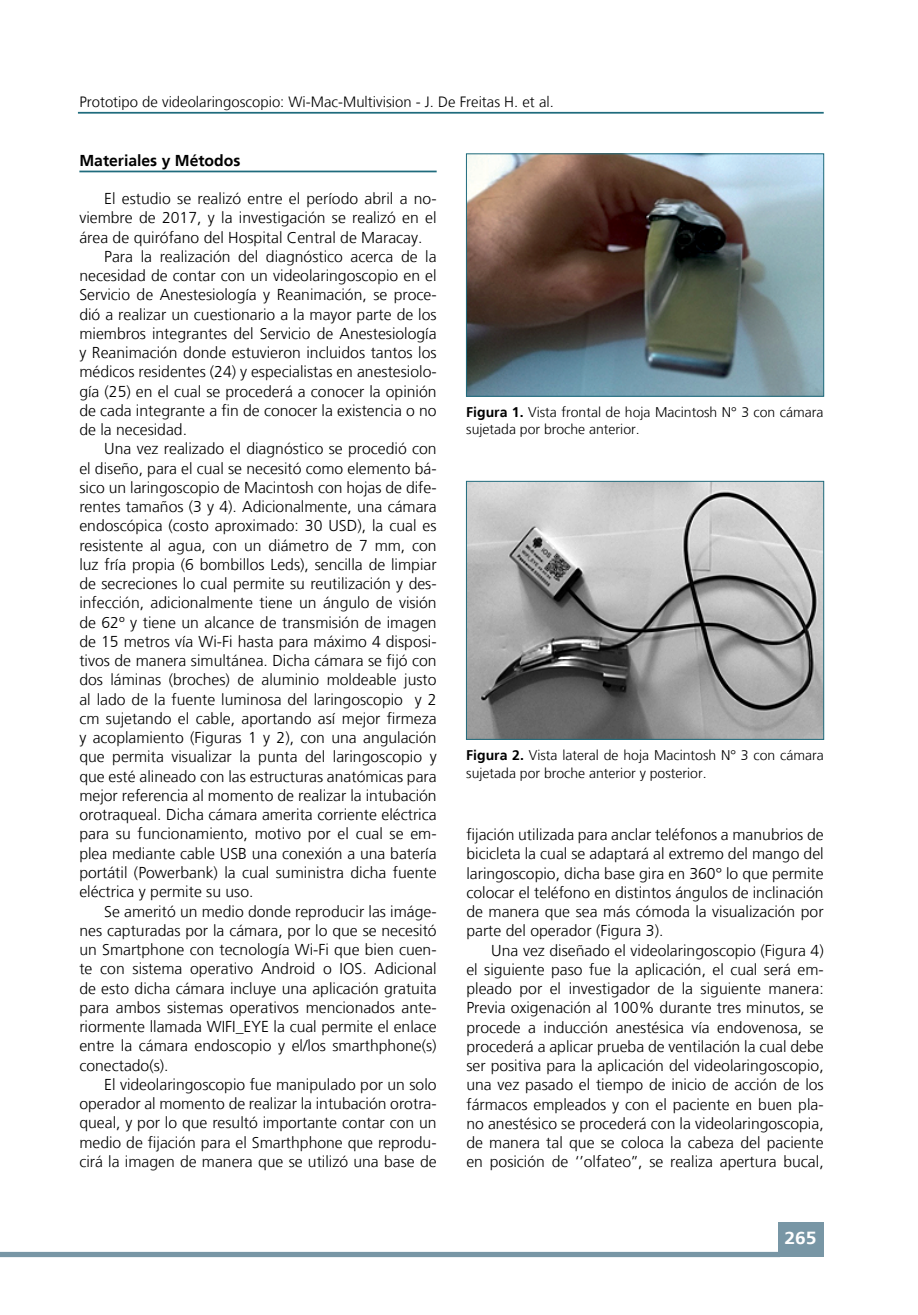
<style>
.page{position:relative;width:918px;height:1315px;background:#fff}
.page>*{position:absolute;margin:0;border:0;box-sizing:border-box;transform-origin:0 0}
.t1{font:700 17.5px "Frutiger LT";color:#fff;scale:1.1 1}
.t2{font:300 15.75px/19.2px "Frutiger LT";color:#000;text-align:justify}
.t3{font:700 15.75px "Frutiger LT";color:#000}
.t4{font:300 14.88px "Frutiger LT";color:#000}
.t5{font:300 14px/17.5px "Frutiger LT";color:#000}
.s1{font-weight:700}
</style>
<div class="page">
<div style="left:778px;top:1222px;width:45px;height:35px;background:#7896a5"></div>
<div style="left:0;top:1251px;width:780px;height:6px;background:#7896a5"></div>
<hr style="left:78px;top:112px;width:745px;height:2px;background:#1f6b7d">
<hr style="left:79px;top:171px;width:358px;height:1px;background:#1f6b7d">
<img style="left:468px;top:156px;width:354px;height:238px">
<div style="left:466px;top:154px;width:358px;height:242px;border:1px solid #1f6b7d"></div>
<img style="left:468px;top:483px;width:354px;height:254px">
<div style="left:466px;top:481px;width:358px;height:258px;border:1px solid #1f6b7d"></div>
<p class="t4" style="left:79px;top:94px;width:476px">Prototipo de videolaringoscopio: Wi-Mac-Multivision - J. De Freitas H. et al.</p>
<p class="t3" style="left:79px;top:151px;width:163px">Materiales y Métodos</p>
<p class="t2" style="left:104px;top:189px;width:334px">El estudio se realizó entre el período abril a no-</p>
<p class="t2" style="left:79px;top:209px;width:359px">viembre de 2017, y la investigación se realizó en el</p>
<p class="t2" style="left:79px;top:228px;width:345px">área de quirófano del Hospital Central de Maracay.</p>
<p class="t2" style="left:104px;top:247px;width:334px">Para la realización del diagnóstico acerca de la</p>
<p class="t2" style="left:79px;top:266px;width:359px">necesidad de contar con un videolaringoscopio en el</p>
<p class="t2" style="left:79px;top:285px;width:359px">Servicio de Anestesiología y Reanimación, se proce-</p>
<p class="t2" style="left:79px;top:305px;width:359px">dió a realizar un cuestionario a la mayor parte de los</p>
<p class="t2" style="left:79px;top:324px;width:359px">miembros integrantes del Servicio de Anestesiología</p>
<p class="t2" style="left:79px;top:343px;width:359px">y Reanimación donde estuvieron incluidos tantos los</p>
<p class="t2" style="left:79px;top:362px;width:359px">médicos residentes (24) y especialistas en anestesiolo-</p>
<p class="t2" style="left:79px;top:382px;width:359px">gía (25) en el cual se procederá a conocer la opinión</p>
<p class="t2" style="left:79px;top:401px;width:359px">de cada integrante a fin de conocer la existencia o no</p>
<p class="t2" style="left:79px;top:420px;width:109px">de la necesidad.</p>
<p class="t2" style="left:104px;top:439px;width:334px">Una vez realizado el diagnóstico se procedió con</p>
<p class="t2" style="left:79px;top:459px;width:359px">el diseño, para el cual se necesitó como elemento bá-</p>
<p class="t2" style="left:79px;top:478px;width:359px">sico un laringoscopio de Macintosh con hojas de dife-</p>
<p class="t2" style="left:79px;top:497px;width:359px">rentes tamaños (3 y 4). Adicionalmente, una cámara</p>
<p class="t2" style="left:79px;top:516px;width:359px">endoscópica (costo aproximado: 30 USD), la cual es</p>
<p class="t2" style="left:79px;top:536px;width:359px">resistente al agua, con un diámetro de 7 mm, con</p>
<p class="t2" style="left:79px;top:555px;width:359px">luz fría propia (6 bombillos Leds), sencilla de limpiar</p>
<p class="t2" style="left:79px;top:574px;width:359px">de secreciones lo cual permite su reutilización y des-</p>
<p class="t2" style="left:79px;top:593px;width:359px">infección, adicionalmente tiene un ángulo de visión</p>
<p class="t2" style="left:79px;top:613px;width:359px">de 62º y tiene un alcance de transmisión de imagen</p>
<p class="t2" style="left:79px;top:632px;width:359px">de 15 metros vía Wi-Fi hasta para máximo 4 disposi-</p>
<p class="t2" style="left:79px;top:651px;width:359px">tivos de manera simultánea. Dicha cámara se fijó con</p>
<p class="t2" style="left:79px;top:670px;width:359px">dos láminas (broches) de aluminio moldeable justo</p>
<p class="t2" style="left:79px;top:690px;width:359px">al lado de la fuente luminosa del laringoscopio y 2</p>
<p class="t2" style="left:79px;top:709px;width:359px">cm sujetando el cable, aportando así mejor firmeza</p>
<p class="t2" style="left:79px;top:728px;width:359px">y acoplamiento (Figuras 1 y 2), con una angulación</p>
<p class="t2" style="left:79px;top:747px;width:359px">que permita visualizar la punta del laringoscopio y</p>
<p class="t2" style="left:79px;top:767px;width:359px">que esté alineado con las estructuras anatómicas para</p>
<p class="t2" style="left:79px;top:786px;width:359px">mejor referencia al momento de realizar la intubación</p>
<p class="t2" style="left:79px;top:805px;width:359px">orotraqueal. Dicha cámara amerita corriente eléctrica</p>
<p class="t2" style="left:79px;top:824px;width:359px">para su funcionamiento, motivo por el cual se em-</p>
<p class="t2" style="left:79px;top:844px;width:359px">plea mediante cable USB una conexión a una batería</p>
<p class="t2" style="left:79px;top:863px;width:359px">portátil (Powerbank) la cual suministra dicha fuente</p>
<p class="t2" style="left:79px;top:882px;width:176px">eléctrica y permite su uso.</p>
<p class="t2" style="left:104px;top:901px;width:334px">Se ameritó un medio donde reproducir las imáge-</p>
<p class="t2" style="left:79px;top:921px;width:359px">nes capturadas por la cámara, por lo que se necesitó</p>
<p class="t2" style="left:79px;top:940px;width:359px">un Smartphone con tecnología Wi-Fi que bien cuen-</p>
<p class="t2" style="left:79px;top:959px;width:359px">te con sistema operativo Android o IOS. Adicional</p>
<p class="t2" style="left:79px;top:978px;width:359px">de esto dicha cámara incluye una aplicación gratuita</p>
<p class="t2" style="left:79px;top:998px;width:359px">para ambos sistemas operativos mencionados ante-</p>
<p class="t2" style="left:79px;top:1017px;width:359px">riormente llamada WIFI_EYE la cual permite el enlace</p>
<p class="t2" style="left:79px;top:1036px;width:359px">entre la cámara endoscopio y el/los smarthphone(s)</p>
<p class="t2" style="left:79px;top:1055px;width:91px">conectado(s).</p>
<p class="t2" style="left:104px;top:1075px;width:334px">El videolaringoscopio fue manipulado por un solo</p>
<p class="t2" style="left:79px;top:1094px;width:359px">operador al momento de realizar la intubación orotra-</p>
<p class="t2" style="left:79px;top:1113px;width:359px">queal, y por lo que resultó importante contar con un</p>
<p class="t2" style="left:79px;top:1132px;width:359px">medio de fijación para el Smarthphone que reprodu-</p>
<p class="t2" style="left:79px;top:1152px;width:359px">cirá la imagen de manera que se utilizó una base de</p>
<p class="t5" style="left:466px;top:403px;width:359px"><span class="s1">Figura 1.</span> Vista frontal de hoja Macintosh N° 3 con cámara sujetada por broche anterior.</p>
<p class="t5" style="left:466px;top:746px;width:359px"><span class="s1">Figura 2.</span> Vista lateral de hoja Macintosh N° 3 con cámara sujetada por broche anterior y posterior.</p>
<p class="t2" style="left:466px;top:825px;width:359px">fijación utilizada para anclar teléfonos a manubrios de bicicleta la cual se adaptará al extremo del mango del laringoscopio, dicha base gira en 360° lo que permite colocar el teléfono en distintos ángulos de inclinación de manera que sea más cómoda la visualización por parte del operador (Figura 3).</p>
<p class="t2" style="left:466px;top:940px;width:359px;text-indent:25px">Una vez diseñado el videolaringoscopio (Figura 4) el siguiente paso fue la aplicación, el cual será em&shy;pleado por el investigador de la siguiente manera:<br>Previa oxigenación al 100% durante tres minutos, se procede a inducción anestésica vía endovenosa, se procederá a aplicar prueba de ventilación la cual debe ser positiva para la aplicación del videolaringoscopio, una vez pasado el tiempo de inicio de acción de los fármacos empleados y con el paciente en buen pla&shy;no anestésico se procederá con la videolaringoscopia, de manera tal que se coloca la cabeza del paciente en posición de ‘’olfateo’’, se realiza apertura bucal,</p>
<p class="t1" style="left:784px;top:1227px;width:31px">265</p>
</div>
